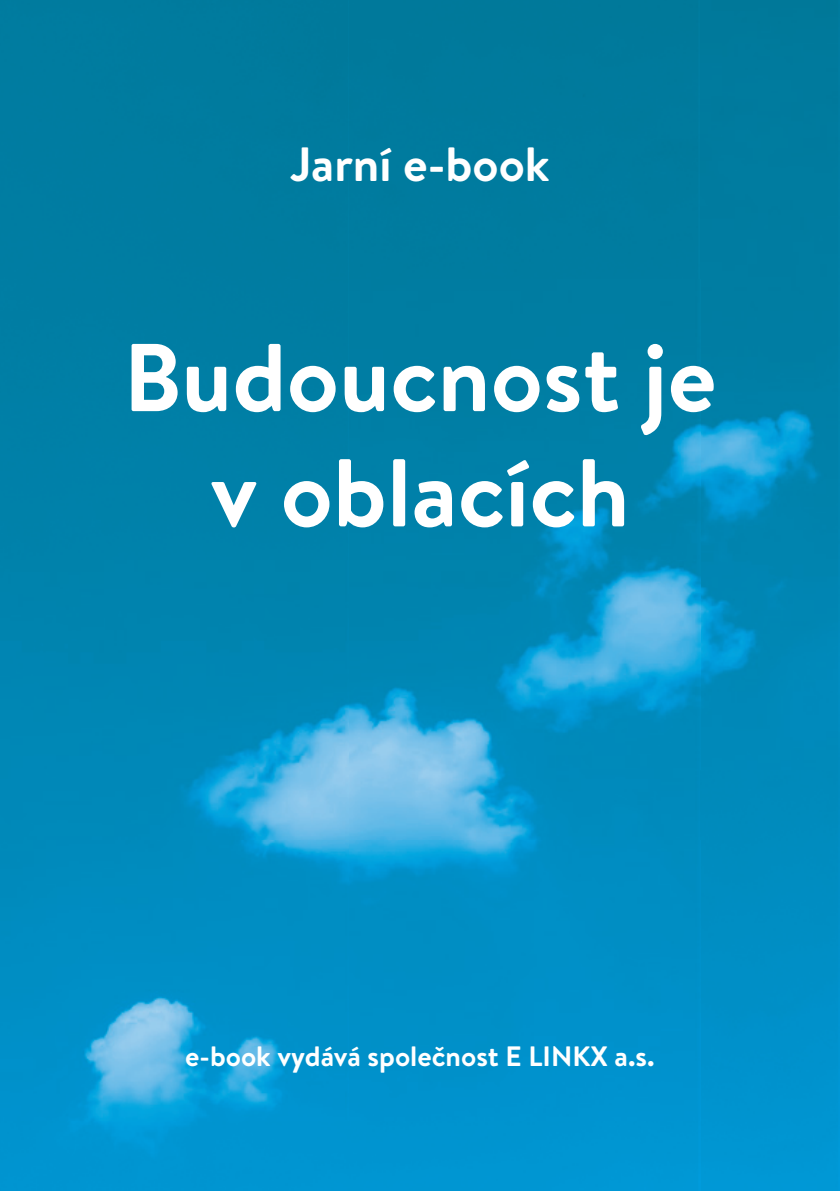
<style>
.page{position:relative;width:840px;height:1191px;background:#fff}
.page>*{position:absolute;margin:0;border:0;box-sizing:border-box;transform-origin:0 0}
.t1{font:700 96px/115.2px "Brandon Text";color:#fff;text-align:center}
.t2{font:700 48px "Brandon Text";color:#fff}
.t3{font:700 28px "Brandon Text";color:#fff}
</style>
<div class="page">
<img style="left:0;top:0;width:839px;height:1191px">
<h2 class="t2" style="left:290px;top:131px;width:261px">Jarní e-book</h2>
<h1 class="t1" style="left:123px;top:318px;width:594px">Budoucnost je v oblacích</h1>
<p class="t3" style="left:185px;top:1036px;width:470px">e-book vydává společnost E LINKX a.s.</p>
</div>
